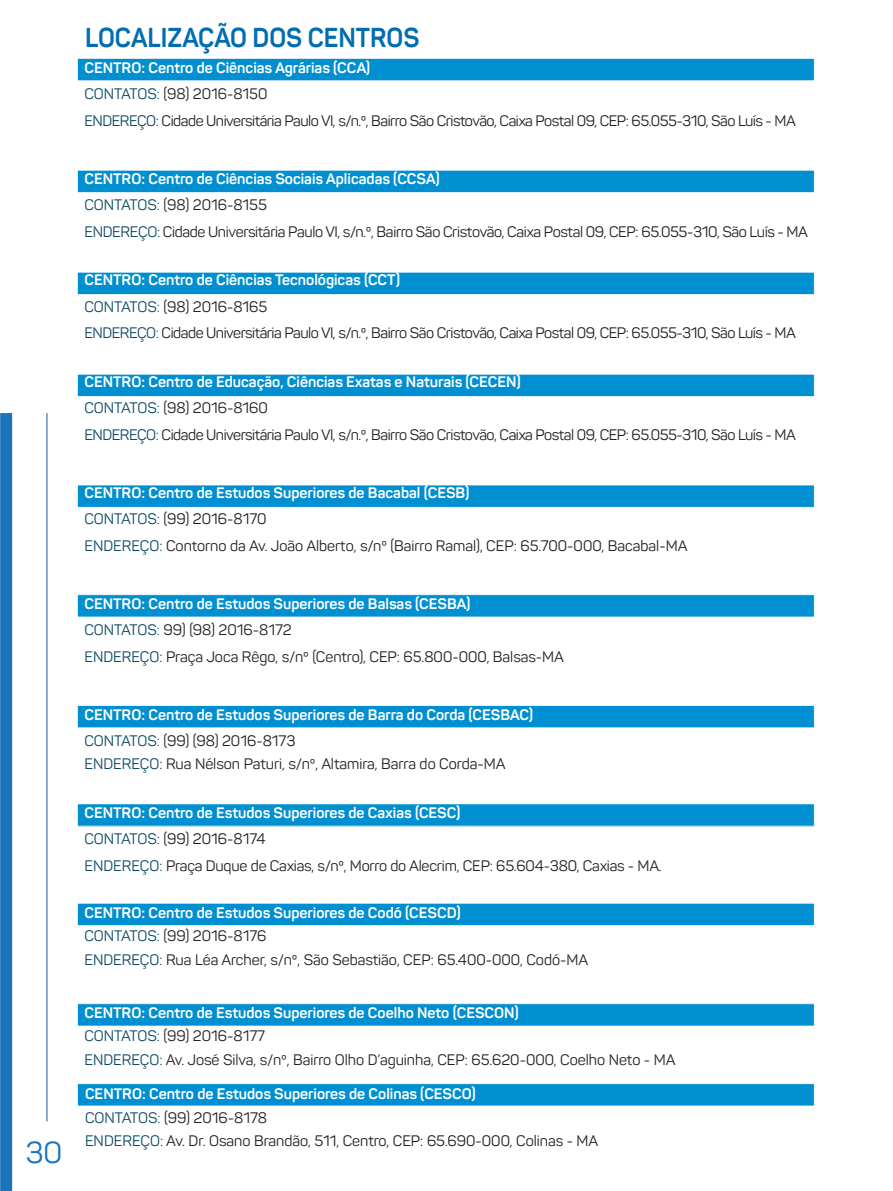
<style>
.page{position:relative;width:893px;height:1191px;background:#fff}
.page>*{position:absolute;margin:0;border:0;box-sizing:border-box;transform-origin:0 0}
.t1{font:30px "Panton";color:#1974bb}
.t2{font:700 27px "Panton";color:#006cb2;scale:.93 1}
.t3{font:15px/26.5px "Panton";letter-spacing:-.01em;color:#231f20}
.t4{font:15px/26.5px "Panton";letter-spacing:-.03em;color:#231f20}
.t5{font:700 15px/26.5px "Panton";color:#fff}
.s1{font-weight:700;color:#fff}
.s2{color:#0c4963}
.s3{font-weight:400;color:#0c4963}
.s4{font-weight:400;color:#231f20}
</style>
<div class="page">
<hr style="left:46px;top:413px;width:2px;height:708px;background:#688cc6">
<div style="left:0;top:413px;width:12px;height:778px;background:#1974bb"></div>
<div style="left:77px;top:272px;width:737px;height:23px;background:#008fd1"></div>
<div style="left:77px;top:272px;width:738px;height:23px;border:1px solid #fff"></div>
<div style="left:77px;top:374px;width:737px;height:23px;background:#008fd1"></div>
<div style="left:77px;top:374px;width:738px;height:23px;border:1px solid #fff"></div>
<div style="left:77px;top:485px;width:737px;height:22px;background:#008fd1"></div>
<div style="left:77px;top:594px;width:737px;height:23px;background:#008fd1"></div>
<div style="left:77px;top:594px;width:738px;height:23px;border:1px solid #fff"></div>
<div style="left:77px;top:705px;width:737px;height:23px;background:#008fd1"></div>
<div style="left:77px;top:705px;width:738px;height:23px;border:1px solid #fff"></div>
<div style="left:77px;top:803px;width:737px;height:23px;background:#008fd1"></div>
<div style="left:77px;top:803px;width:738px;height:23px;border:1px solid #fff"></div>
<div style="left:77px;top:903px;width:737px;height:22px;background:#008fd1"></div>
<div style="left:77px;top:903px;width:738px;height:23px;border:1px solid #fff"></div>
<div style="left:77px;top:1003px;width:737px;height:23px;background:#008fd1"></div>
<div style="left:77px;top:1003px;width:738px;height:23px;border:1px solid #fff"></div>
<div style="left:77px;top:1083px;width:737px;height:23px;background:#008fd1"></div>
<div style="left:77px;top:1083px;width:738px;height:23px;border:1px solid #fff"></div>
<div style="left:77px;top:58px;width:737px;height:23px;background:#008fd1"></div>
<div style="left:77px;top:58px;width:738px;height:23px;border:1px solid #fff"></div>
<div style="left:77px;top:170px;width:737px;height:23px;background:#008fd1"></div>
<div style="left:77px;top:170px;width:738px;height:23px;border:1px solid #fff"></div>
<h1 class="t1" style="left:26px;top:1133px;width:38px">30</h1>
<h2 class="t2" style="left:85px;top:21px;width:361px">LOCALIZAÇÃO DOS CENTROS</h2>
<p class="t4" style="left:84px;top:54px;width:713px"><span class="s1">CENTRO: Centro de Ciências Agrárias (CCA)<br></span><span class="s2">CONTATOS:</span> (98) 2016-8150<br><span class="s2">ENDEREÇO:</span> Cidade Universitária Paulo VI, s/n.º, Bairro São Cristovão, Caixa Postal 09, CEP: 65.055-310, São Luís - MA</p>
<p class="t3" style="left:84px;top:165px;width:725px"><span class="s1">CENTRO: Centro de Ciências Sociais Aplicadas (CCSA)<br></span><span class="s2">CONTATOS:</span> (98) 2016-8155<br><span class="s2">ENDEREÇO:</span> Cidade Universitária Paulo VI, s/n.º, Bairro São Cristovão, Caixa Postal 09, CEP: 65.055-310, São Luís - MA</p>
<p class="t4" style="left:84px;top:267px;width:713px"><span class="s1">CENTRO: Centro de Ciências Tecnológicas (CCT)<br></span><span class="s2">CONTATOS:</span> (98) 2016-8165<br><span class="s2">ENDEREÇO:</span> Cidade Universitária Paulo VI, s/n.º, Bairro São Cristovão, Caixa Postal 09, CEP: 65.055-310, São Luís - MA</p>
<p class="t4" style="left:84px;top:368px;width:713px"><span class="s1">CENTRO: Centro de Educação, Ciências Exatas e Naturais (CECEN)<br></span><span class="s2">CONTATOS:</span> (98) 2016-8160<br><span class="s2">ENDEREÇO:</span> Cidade Universitária Paulo VI, s/n.º, Bairro São Cristovão, Caixa Postal 09, CEP: 65.055-310, São Luís - MA</p>
<p class="t3" style="left:84px;top:479px;width:604px"><span class="s1">CENTRO: Centro de Estudos Superiores de Bacabal (CESB)<br></span><span class="s2">CONTATOS:</span> (99) 2016-8170<br><span class="s2">ENDEREÇO:</span> Contorno da Av. João Alberto, s/nº (Bairro Ramal), CEP: 65.700-000, Bacabal-MA</p>
<p class="t3" style="left:84px;top:590px;width:481px"><span class="s1">CENTRO: Centro de Estudos Superiores de Balsas (CESBA)<br></span><span class="s2">CONTATOS:</span> 99) (98) 2016-8172<br><span class="s2">ENDEREÇO:</span> Praça Joca Rêgo, s/nº (Centro), CEP: 65.800-000, Balsas-MA</p>
<p class="t5" style="left:84px;top:701px;width:450px">CENTRO: Centro de Estudos Superiores de Barra do Corda (CESBAC)<br><span class="s3">CONTATOS:</span> <span class="s4">(99) (98) 2016-8173</span></p>
<p class="t3" style="left:84px;top:750px;width:423px"><span class="s2">ENDEREÇO:</span> Rua Nélson Paturi, s/nº, Altamira, Barra do Corda-MA</p>
<p class="t3" style="left:84px;top:799px;width:579px"><span class="s1">CENTRO: Centro de Estudos Superiores de Caxias (CESC)<br></span><span class="s2">CONTATOS:</span> (99) 2016-8174<br><span class="s2">ENDEREÇO:</span> Praça Duque de Caxias, s/nº, Morro do Alecrim, CEP: 65.604-380, Caxias - MA.</p>
<p class="t3" style="left:84px;top:900px;width:505px;line-height:23.5px"><span class="s1">CENTRO: Centro de Estudos Superiores de Codó (CESCD)<br></span><span class="s2">CONTATOS:</span> (99) 2016-8176<br><span class="s2">ENDEREÇO:</span> Rua Léa Archer, s/nº, São Sebastião, CEP: 65.400-000, Codó-MA</p>
<p class="t3" style="left:84px;top:1000px;width:593px;line-height:23.5px"><span class="s1">CENTRO: Centro de Estudos Superiores de Coelho Neto (CESCON)<br></span><span class="s2">CONTATOS:</span> (99) 2016-8177<br><span class="s2">ENDEREÇO:</span> Av. José Silva, s/nº, Bairro Olho D’aguinha, CEP: 65.620-000, Coelho Neto - MA</p>
<p class="t3" style="left:85px;top:1082px;width:515px;line-height:23.5px"><span class="s1">CENTRO: Centro de Estudos Superiores de Colinas (CESCO)<br></span><span class="s2">CONTATOS:</span> (99) 2016-8178<br><span class="s2">ENDEREÇO:</span> Av. Dr. Osano Brandão, 511, Centro, CEP: 65.690-000, Colinas - MA</p>
</div>
